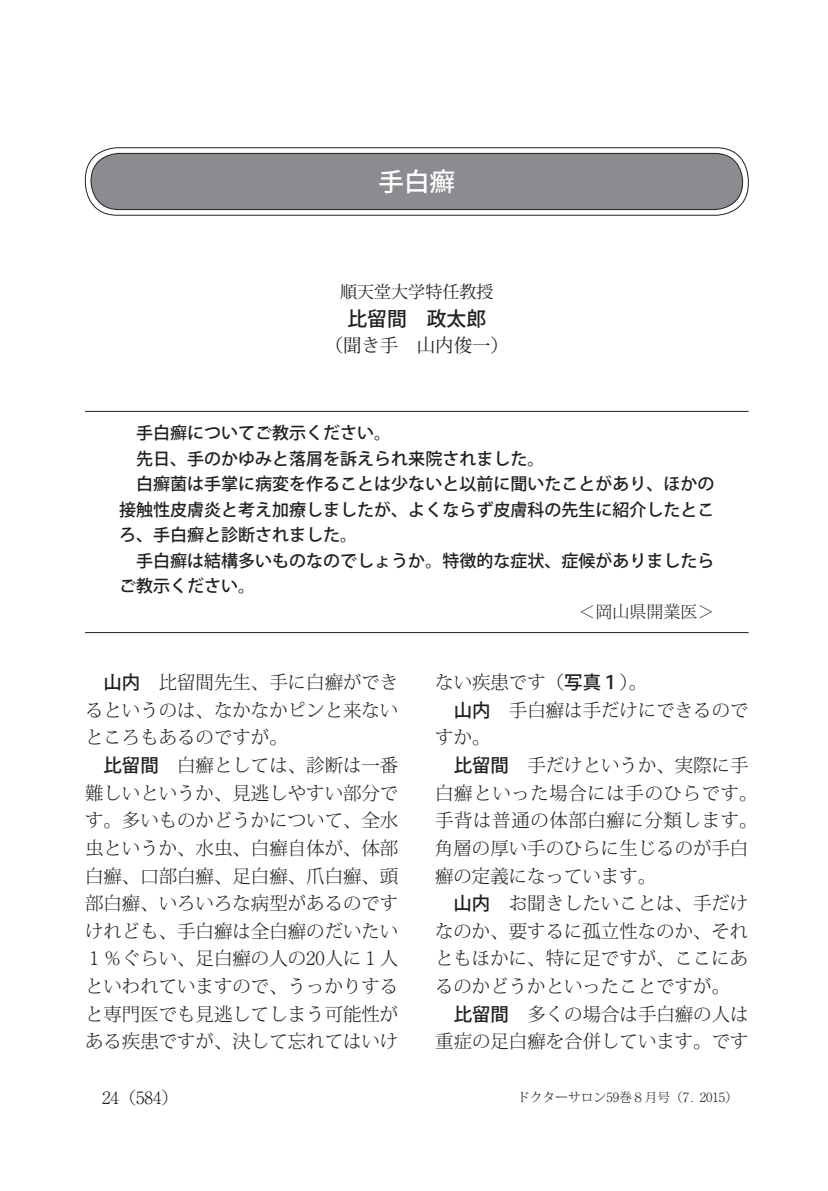
<style>
.page{position:relative;width:828px;height:1191px;background:#fff}
.page>*{position:absolute;margin:0;border:0;box-sizing:border-box;transform-origin:0 0}
.t1{font:500 25.6px "Koz Go Pro";color:#fff}
.t2{font:500 19.8px "Koz Go Pro";color:#231f20}
.t3{font:300 18.4px "Koz Min Pro";color:#231f20}
.t4{font:300 18.4px "Koz Min Pro";letter-spacing:.035em;color:#231f20}
.t5{font:18.4px "Koz Min Pro";color:#231f20}
.t6{font:500 17px "Koz Go Pro";color:#231f20}
.t7{font:17px "Koz Min Pro";color:#231f20}
.t8{font:300 17px "Koz Min Pro";color:#231f20}
.t9{font:300 17px "Ryumin Pro";color:#231f20}
.t10{font:300 12.8px "Koz Min Pro";color:#231f20}
.s1{font-family:"Ryumin Pro"}
.s2{font-family:"Koz Go Pro";font-weight:500}
.s3{font-family:"Koz Min Pro"}
</style>
<div class="page">
<div style="left:85px;top:147px;width:663px;height:68px;border:1px solid #231f20;border-radius:32px"></div>
<div style="left:91px;top:153px;width:651px;height:56px;background:#8a8c8f;border-radius:28px"></div>
<div style="left:91px;top:153px;width:652px;height:57px;border:1px solid #231f20;border-radius:28px"></div>
<hr style="left:85px;top:411px;width:663px;height:1px;background:#231f20">
<hr style="left:85px;top:632px;width:663px;height:1px;background:#231f20">
<p class="t1" style="left:378px;top:165px;width:78px">手白癬</p>
<p class="t7" style="left:340px;top:279px;width:155px">順天堂大学特任教授</p>
<p class="t2" style="left:347px;top:306px;width:140px">比留間　政太郎</p>
<p class="t5" style="left:325px;top:332px;width:186px">（聞き手 山内俊一）</p>
<p class="t6" style="left:119px;top:422px;width:274px">　手白癬についてご教示ください。</p>
<p class="t6" style="left:119px;top:447px;width:427px">　先日、手のかゆみと落屑を訴えられ来院されました。</p>
<p class="t6" style="left:119px;top:473px;width:597px">　白癬菌は手掌に病変を作ることは少ないと以前に聞いたことがあり、ほかの</p>
<p class="t6" style="left:119px;top:498px;width:597px">接触性皮膚炎と考え加療しましたが、よくならず皮膚科の先生に紹介したとこ</p>
<p class="t6" style="left:119px;top:524px;width:240px">ろ、手白癬と診断されました。</p>
<p class="t6" style="left:119px;top:549px;width:597px">　手白癬は結構多いものなのでしょうか。特徴的な症状、症候がありましたら</p>
<p class="t6" style="left:119px;top:575px;width:138px">ご教示ください。</p>
<p class="t8" style="left:578px;top:599px;width:138px"><span class="s1">＜</span>岡山県開業医<span class="s1">＞</span></p>
<p class="t3" style="left:103px;top:669px;width:296px"><span class="s2">山内</span> 比留間先生、手に白癬ができ</p>
<p class="t3" style="left:85px;top:697px;width:315px">るというのは、なかなかピンと来ない</p>
<p class="t3" style="left:85px;top:724px;width:204px">ところもあるのですが。</p>
<p class="t3" style="left:103px;top:752px;width:296px"><span class="s2">比留間</span> 白癬としては、診断は一番</p>
<p class="t3" style="left:85px;top:780px;width:315px">難しいというか、見逃しやすい部分で</p>
<p class="t3" style="left:85px;top:807px;width:315px">す。多いものかどうかについて、全水</p>
<p class="t3" style="left:85px;top:835px;width:315px">虫というか、水虫、白癬自体が、体部</p>
<p class="t3" style="left:85px;top:863px;width:315px">白癬、口部白癬、足白癬、爪白癬、頭</p>
<p class="t3" style="left:85px;top:890px;width:315px">部白癬、いろいろな病型があるのです</p>
<p class="t3" style="left:85px;top:918px;width:315px">けれども、手白癬は全白癬のだいたい</p>
<p class="t3" style="left:85px;top:945px;width:315px"><span class="s1">１％</span>ぐらい、足白癬の人の<span class="s1">20</span>人に<span class="s1">１</span>人</p>
<p class="t3" style="left:85px;top:973px;width:315px">といわれていますので、うっかりする</p>
<p class="t3" style="left:85px;top:1001px;width:315px">と専門医でも見逃してしまう可能性が</p>
<p class="t3" style="left:85px;top:1028px;width:315px">ある疾患ですが、決して忘れてはいけ</p>
<p class="t3" style="left:435px;top:669px;width:213px">ない疾患です（<span class="s2">写真１</span>）。</p>
<p class="t3" style="left:454px;top:697px;width:296px"><span class="s2">山内</span> 手白癬は手だけにできるので</p>
<p class="t3" style="left:435px;top:724px;width:57px">すか。</p>
<p class="t3" style="left:454px;top:752px;width:296px"><span class="s2">比留間</span> 手だけというか、実際に手</p>
<p class="t4" style="left:435px;top:780px;width:324px">白癬といった場合には手のひらです。</p>
<p class="t4" style="left:435px;top:807px;width:324px">手背は普通の体部白癬に分類します。</p>
<p class="t3" style="left:435px;top:835px;width:315px">角層の厚い手のひらに生じるのが手白</p>
<p class="t3" style="left:435px;top:863px;width:223px">癬の定義になっています。</p>
<p class="t3" style="left:453px;top:890px;width:296px"><span class="s2">山内</span> お聞きしたいことは、手だけ</p>
<p class="t3" style="left:435px;top:918px;width:315px">なのか、要するに孤立性なのか、それ</p>
<p class="t3" style="left:435px;top:945px;width:315px">ともほかに、特に足ですが、ここにあ</p>
<p class="t3" style="left:435px;top:973px;width:296px">るのかどうかといったことですが。</p>
<p class="t3" style="left:454px;top:1001px;width:296px"><span class="s2">比留間</span> 多くの場合は手白癬の人は</p>
<p class="t3" style="left:435px;top:1028px;width:315px">重症の足白癬を合併しています。です</p>
<p class="t9" style="left:102px;top:1084px;width:78px">24<span class="s3">（</span>584<span class="s3">）</span></p>
<p class="t10" style="left:517px;top:1088px;width:222px">ドクターサロン<span class="s1">59</span>巻<span class="s1">８</span>月号（<span class="s1">7. 2015</span>）</p>
</div>
